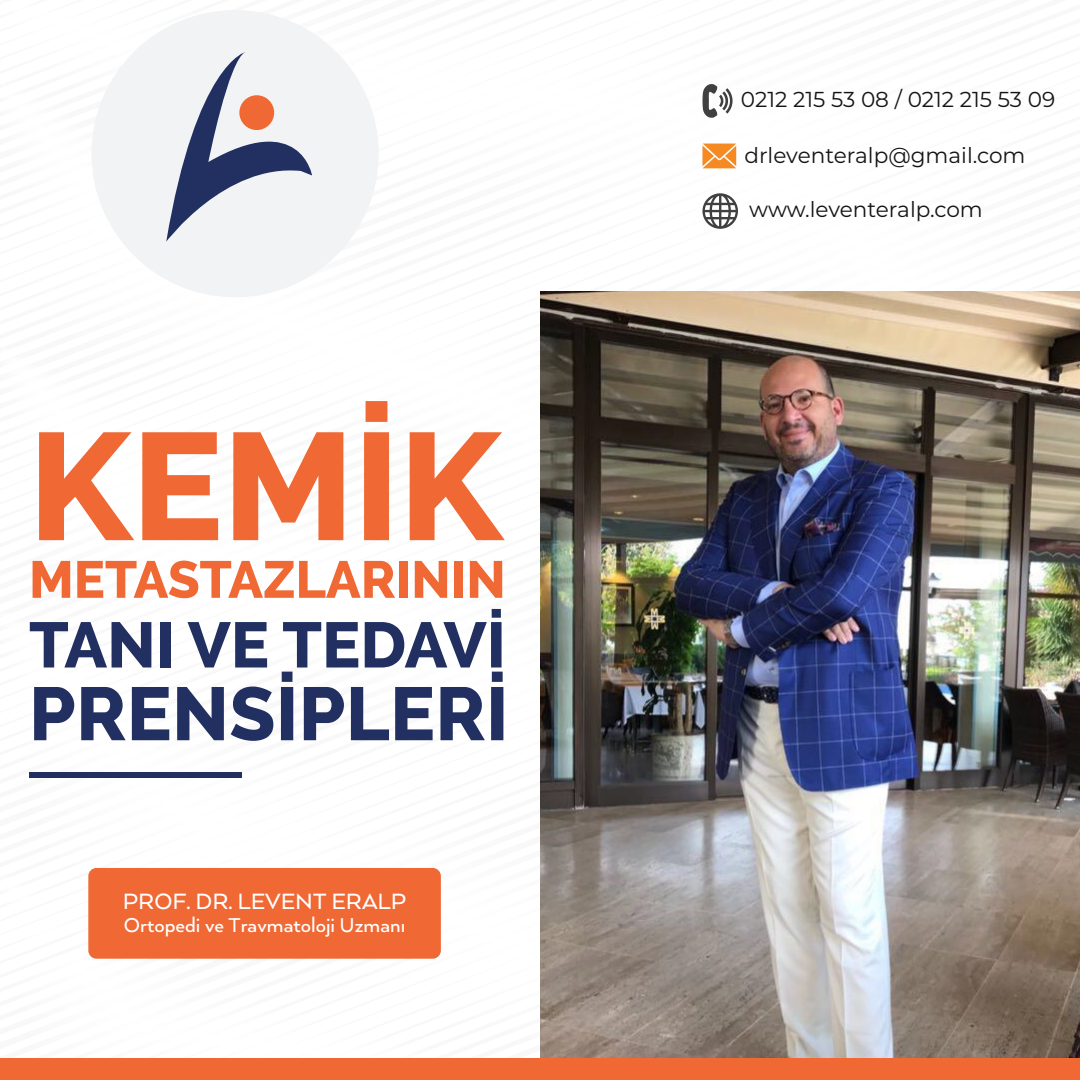
<style>
.page{position:relative;width:1080px;height:1080px;background:#fff}
.page>*{position:absolute;margin:0;border:0;box-sizing:border-box;transform-origin:0 0}
.t1{font:800 152px "Raleway";color:#f06833}
.t2{font:800 75px "Raleway";letter-spacing:.005em;color:#213061}
.t3{font:800 64px "Raleway";color:#213061}
.t4{font:800 52px "Raleway";color:#f06833}
.t5{font:500 25.5px "Arquitecta";color:#fff}
.t6{font:500 23.1px "Arquitecta";color:#fff}
.t7{font:21.6px "Montserrat";color:#151314}
</style>
<div class="page">
<img style="left:0;top:10px;width:1080px;height:1070px">
<div style="left:239px;top:95px;width:35px;height:35px;background:#f06833;border-radius:50%"></div>
<h1 class="t1" style="left:29px;top:400px;width:475px">KEMİK</h1>
<h3 class="t4" style="left:29px;top:550px;width:478px">METASTAZLARININ</h3>
<h3 class="t3" style="left:29px;top:609px;width:478px">TANI VE TEDAVİ</h3>
<h2 class="t2" style="left:29px;top:671px;width:481px">PRENSİPLERİ</h2>
<p class="t5" style="left:123px;top:885px;width:285px">PROF. DR. LEVENT ERALP</p>
<p class="t6" style="left:124px;top:911px;width:283px">Ortopedi ve Travmatoloji Uzmanı</p>
<p class="t7" style="left:741px;top:85px;width:316px">0212 215 53 08 / 0212 215 53 09</p>
<p class="t7" style="left:745px;top:140px;width:282px">drleventeralp@gmail.com</p>
<p class="t7" style="left:749px;top:195px;width:235px">www.leventeralp.com</p>
</div>
